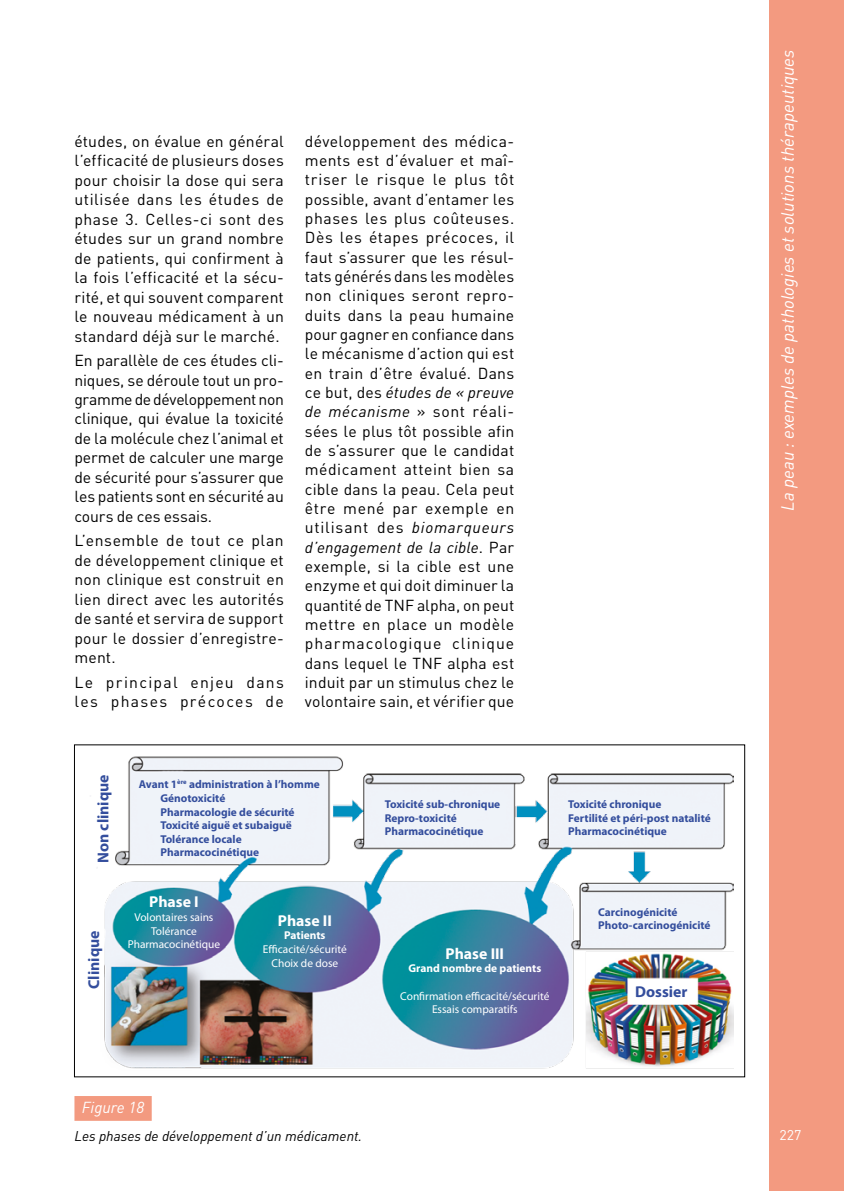
<style>
.page{position:relative;width:844px;height:1191px;background:#fff}
.page>*{position:absolute;margin:0;border:0;box-sizing:border-box;transform-origin:0 0}
.t1{font:italic 17.5px "DIN";color:#fff}
._04-Texte_courant{font:15.75px/19.2px "DIN";letter-spacing:.01em;color:#000;text-align:justify}
._04-Texte_courant-2{font:15.75px/19.4px "DIN";letter-spacing:.08em;color:#000}
.Legende_IMG{font:700 15.75px "Myriad Pro";color:#344e9d}
.Legende_IMG-2{font:700 15.75px "Myriad Pro";color:#fff}
._05_legende_numero{font:italic 15.75px "DIN";color:#fff}
._05-legendes{font:italic 14px "DIN";color:#000}
.t2{font:14px "DIN";color:#fff}
.Legende_IMG-3{font:700 11.38px/13.7px "Myriad Pro";color:#344e9d}
.Legende_IMG-4{font:11.38px/13.7px "Myriad Pro";color:#fff;text-align:center}
.Legende_IMG-5{font:700 11.38px "Myriad Pro";color:#fff}
.s1{font-style:italic}
.s2{font-weight:700}
</style>
<div class="page">
<div style="left:769px;top:0;width:74px;height:1191px;background:#f39a80"></div>
<div style="left:74px;top:1096px;width:78px;height:24px;background:#f39a80"></div>
<img style="left:97px;top:756px;width:636px;height:313px">
<p class="_04-Texte_courant" style="left:74px;top:131px;width:211px">études, on évalue en général l’efficacité de plusieurs doses pour choisir la dose qui sera utilisée dans les études de phase 3. Celles-ci sont des études sur un grand nombre de patients, qui confirment à la fois l’efficacité et la sécu&shy;rité, et qui souvent comparent le nouveau médicament à un standard déjà sur le marché.</p>
<p class="_04-Texte_courant" style="left:74px;top:350px;width:211px">En parallèle de ces études cli&shy;niques, se déroule tout un pro&shy;gramme de développement non clinique, qui évalue la toxicité de la molécule chez l’animal et permet de calculer une marge de sécurité pour s’assurer que les patients sont en sécurité au cours de ces essais.</p>
<p class="_04-Texte_courant" style="left:74px;top:530px;width:211px">L’ensemble de tout ce plan de développement clinique et non clinique est construit en lien direct avec les autorités de santé et servira de support pour le dossier d’enregistre&shy;ment.</p>
<p class="_04-Texte_courant-2" style="left:74px;top:672px;width:211px">Le principal enjeu dans les phases précoces de</p>
<p class="_04-Texte_courant" style="left:305px;top:131px;width:211px">développement des médica&shy;ments est d’évaluer et maî&shy;triser le risque le plus tôt possible, avant d’entamer les phases les plus coûteuses.<br>Dès les étapes précoces, il faut s’assurer que les résul&shy;tats générés dans les modèles non cliniques seront repro&shy;duits dans la peau humaine pour gagner en confiance dans le mécanisme d’action qui est en train d’être évalué. Dans ce but, des <span class="s1">études de « preuve de mécanisme</span> » sont réali&shy;sées le plus tôt possible afin de s’assurer que le candidat médicament atteint bien sa cible dans la peau. Cela peut être mené par exemple en utilisant des <span class="s1">biomarqueurs d’engagement de la cible</span>. Par exemple, si la cible est une enzyme et qui doit diminuer la quantité de TNF alpha, on peut mettre en place un modèle pharmacologique clinique dans lequel le TNF alpha est induit par un stimulus chez le volontaire sain, et vérifier que</p>
<p class="Legende_IMG" style="left:93px;top:863px;width:90px;rotate:-90deg">Non clinique</p>
<p class="Legende_IMG-3" style="left:139px;top:777px;width:182px">Avant 1<sup>ère</sup> administration à l’homme</p>
<p class="Legende_IMG-3" style="left:160px;top:791px;width:136px">Génotoxicité<br>Pharmacologie de sécurité<br>Toxicité aiguë et subaiguë<br>Tolérance locale<br>Pharmacocinétique</p>
<p class="Legende_IMG-3" style="left:384px;top:797px;width:117px">Toxicité sub-chronique<br>Repro-toxicité<br>Pharmacocinétique</p>
<p class="Legende_IMG-3" style="left:568px;top:797px;width:144px">Toxicité chronique<br>Fertilité et péri-post natalité<br>Pharmacocinétique</p>
<p class="Legende_IMG" style="left:84px;top:988px;width:60px;rotate:-90deg">Clinique</p>
<p class="Legende_IMG-2" style="left:149px;top:891px;width:51px">Phase I</p>
<p class="Legende_IMG-4" style="left:128px;top:910px;width:94px">Volontaires sains<br>Tolérance<br>Pharmacocinétique</p>
<p class="Legende_IMG-2" style="left:278px;top:910px;width:56px">Phase II</p>
<p class="Legende_IMG-4" style="left:263px;top:928px;width:85px"><span class="s2">Patients<br></span>Efficacité/sécurité<br>Choix de dose</p>
<p class="_05_legende_numero" style="left:82px;top:1097px;width:64px">Figure 18</p>
<p class="_05-legendes" style="left:74px;top:1127px;width:289px">Les phases de développement d’un médicament.</p>
<p class="Legende_IMG-2" style="left:445px;top:943px;width:60px">Phase III</p>
<p class="Legende_IMG-5" style="left:408px;top:961px;width:134px">Grand nombre de patients</p>
<p class="Legende_IMG-4" style="left:400px;top:988px;width:151px">Confirmation efficacité/sécurité<br>Essais comparatifs</p>
<p class="Legende_IMG-3" style="left:598px;top:904px;width:114px">Carcinogénicité<br>Photo-carcinogénicité</p>
<p class="Legende_IMG" style="left:635px;top:981px;width:54px">Dossier</p>
<p class="t1" style="left:776px;top:510px;width:462px;rotate:-90deg">La peau : exemples de pathologies et solutions thérapeutiques</p>
<p class="t2" style="left:779px;top:1125px;width:23px">227</p>
</div>
